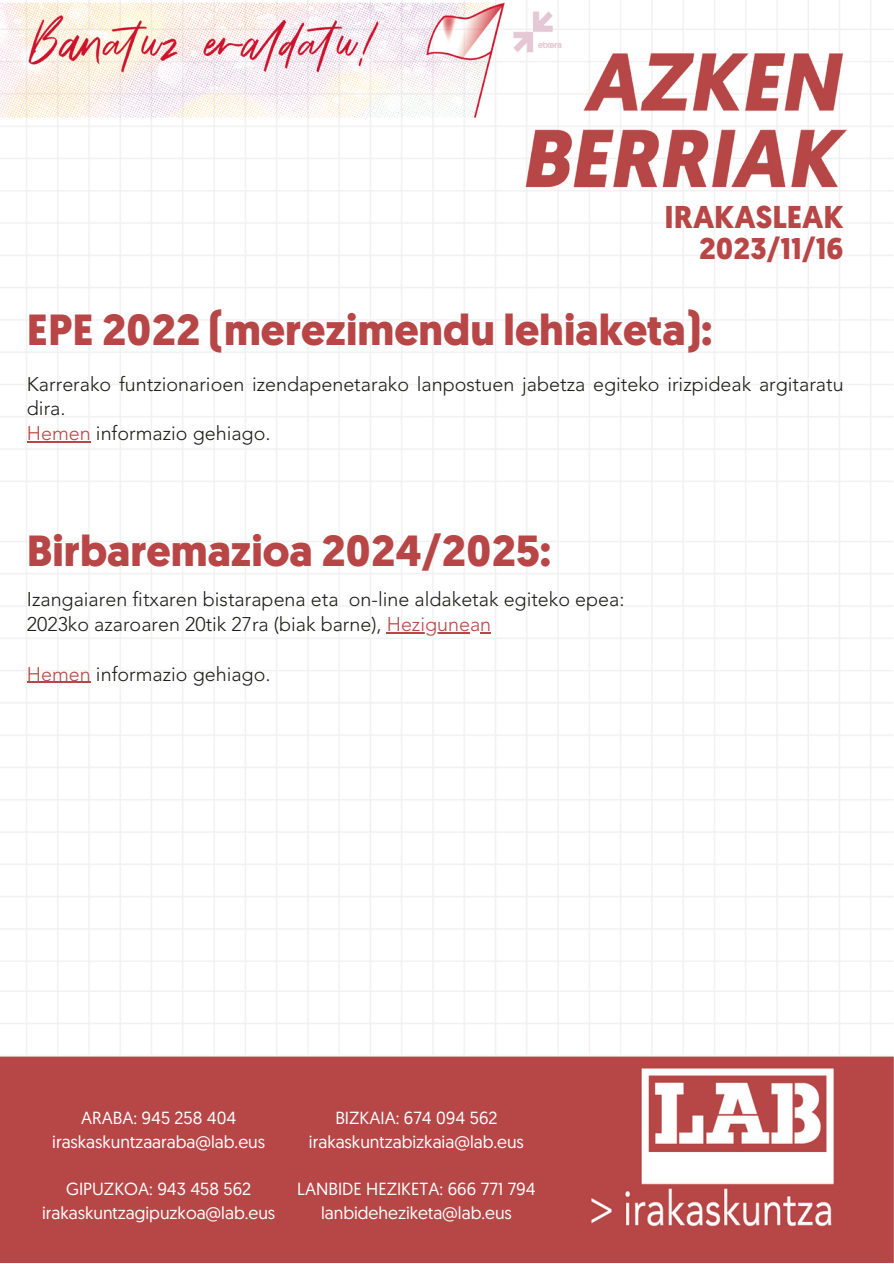
<style>
.page{position:relative;width:894px;height:1264px;background:#fff}
.page>*{position:absolute;margin:0;border:0;box-sizing:border-box;transform-origin:0 0}
.t1{font:700 43.5px "Geomanist";color:#b84646}
.t2{font:700 31.5px "Geomanist";color:#b84646}
.t3{font:700 30px "Geomanist";color:#b84646}
.t4{font:300 19.65px/24.8px "Avenir LT Std";color:#1d1d1b}
.t5{font:17.55px "Geomanist";color:#fff}
.s1{color:#b84646}
</style>
<div class="page">
<img style="left:0;top:0;width:893px;height:1262px">
<hr style="left:27px;top:441px;width:64px;height:1px;background:#b84646">
<hr style="left:386px;top:632px;width:84px;height:1px;background:#b84646">
<hr style="left:27px;top:681px;width:64px;height:2px;background:#b84646">
<p class="t2" style="left:664px;top:205px;width:180px">IRAKASLEAK</p>
<p class="t3" style="left:698px;top:236px;width:146px">2023/11/16</p>
<p class="t1" style="left:27px;top:312px;width:686px">EPE 2022 (merezimendu lehiaketa):</p>
<p class="t4" style="left:27px;top:373px;width:818px">Karrerako funtzionarioen izendapenetarako lanpostuen jabetza egiteko irizpideak argitaratu dira.</p>
<p class="t4" style="left:27px;top:422px;width:245px"><span class="s1">Hemen</span> informazio gehiago.</p>
<p class="t1" style="left:27px;top:533px;width:525px">Birbaremazioa 2024/2025:</p>
<p class="t4" style="left:27px;top:589px;width:599px">Izangaiaren fitxaren bistarapena eta on-line aldaketak egiteko epea:</p>
<p class="t4" style="left:27px;top:613px;width:465px">2023ko azaroaren 20tik 27ra (biak barne), <span class="s1">Hezigunean</span></p>
<p class="t4" style="left:27px;top:663px;width:245px"><span class="s1">Hemen</span> informazio gehiago.</p>
<p class="t5" style="left:81px;top:1110px;width:156px">ARABA: 945 258 404</p>
<p class="t5" style="left:52px;top:1134px;width:214px">iraskaskuntzaaraba@lab.eus</p>
<p class="t5" style="left:66px;top:1181px;width:186px">GIPUZKOA: 943 458 562</p>
<p class="t5" style="left:42px;top:1205px;width:234px">irakaskuntzagipuzkoa@lab.eus</p>
<p class="t5" style="left:335px;top:1110px;width:164px">BIZKAIA: 674 094 562</p>
<p class="t5" style="left:309px;top:1134px;width:216px">irakaskuntzabizkaia@lab.eus</p>
<p class="t5" style="left:297px;top:1181px;width:240px">LANBIDE HEZIKETA: 666 771 794</p>
<p class="t5" style="left:321px;top:1205px;width:192px">lanbideheziketa@lab.eus</p>
</div>
